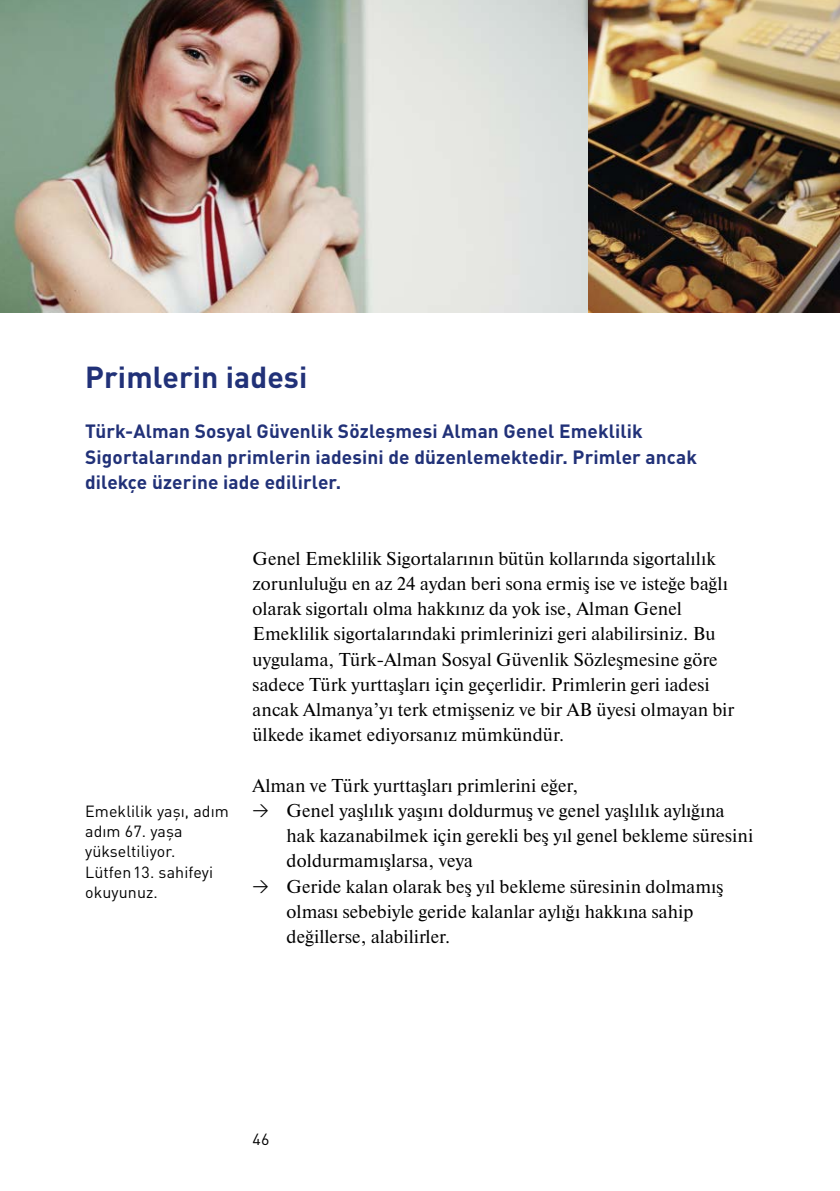
<style>
.page{position:relative;width:840px;height:1191px;background:#fff}
.page>*{position:absolute;margin:0;border:0;box-sizing:border-box;transform-origin:0 0}
.t1{font:700 30px "DIN Pro";letter-spacing:.005em;color:#213178}
.t2{font:700 19px/25.2px "DIN Pro";letter-spacing:.005em;color:#213178}
.t3{font:18.6px/25.2px "Newton";letter-spacing:.005em;color:#000}
.t4{font:16px/20.2px "DIN Pro";letter-spacing:.005em;color:#000}
.s1{font-family:"DIN Regular Alternate";font-size:16px}
</style>
<div class="page">
<img style="left:0;top:0;width:839px;height:312px">
<h1 class="t1" style="left:85px;top:352px;width:224px">Primlerin iadesi</h1>
<p class="t2" style="left:85px;top:417px;width:613px">Türk-Alman Sosyal Güvenlik Sözleşmesi Alman Genel Emeklilik<br>Sigortalarından primlerin iadesini de düzenlemektedir. Primler ancak dilekçe üzerine iade edilirler.</p>
<p class="t4" style="left:85px;top:799px;width:145px">Emeklilik yaşı, adım adım 67. yaşa yükseltiliyor.<br>Lütfen 13. sahifeyi okuyunuz.</p>
<p class="t3" style="left:252px;top:545px;width:483px">Genel Emeklilik Sigortalarının bütün kollarında sigortalılık zorunluluğu en az 24 aydan beri sona ermiş ise ve isteğe bağlı olarak sigortalı olma hakkınız da yok ise, Alman Genel Emeklilik sigortalarındaki primlerinizi geri alabilirsiniz. Bu uygulama, Türk-Alman Sosyal Güvenlik Sözleşmesine göre sadece Türk yurttaşları için geçerlidir. Primlerin geri iadesi ancak Almanya’yı terk etmişseniz ve bir AB üyesi olmayan bir ülkede ikamet ediyorsanız mümkündür.</p>
<p class="t3" style="left:252px;top:772px;width:327px">Alman ve Türk yurttaşları primlerini eğer,</p>
<p class="t3" style="left:252px;top:797px;width:473px"><span class="s1">&gt;</span> Genel yaşlılık yaşını doldurmuş ve genel yaşlılık aylığına</p>
<p class="t3" style="left:286px;top:822px;width:468px">hak kazanabilmek için gerekli beş yıl genel bekleme süresini</p>
<p class="t3" style="left:286px;top:848px;width:188px">doldurmamışlarsa, veya</p>
<p class="t3" style="left:252px;top:873px;width:472px"><span class="s1">&gt;</span> Geride kalan olarak beş yıl bekleme süresinin dolmamış</p>
<p class="t3" style="left:286px;top:898px;width:408px">olması sebebiyle geride kalanlar aylığı hakkına sahip</p>
<p class="t3" style="left:286px;top:923px;width:165px">değillerse, alabilirler.</p>
<p class="t4" style="left:252px;top:1127px;width:18px">46</p>
</div>
